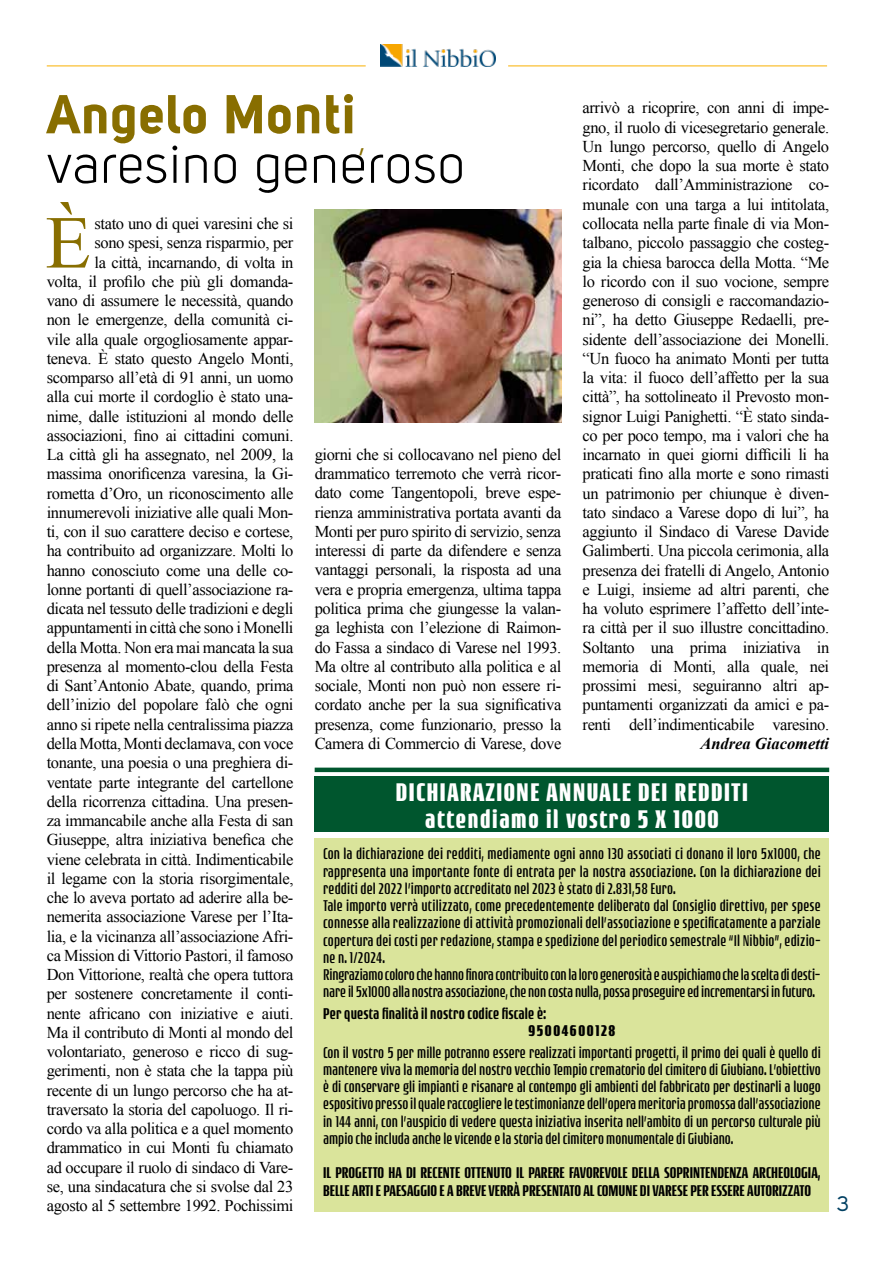
<style>
.page{position:relative;width:893px;height:1263px;background:#fff}
.page>*{position:absolute;margin:0;border:0;box-sizing:border-box;transform-origin:0 0}
.t1{font:74.7px "Times New Roman";color:#886e00}
.t2{font:54px "Uni Sans Book";letter-spacing:.02em;color:#000}
.t3{font:54px "Uni Sans Bold";letter-spacing:.02em;color:#886e00}
.t4{font:700 27px/27px "Rogue Sans Cond";letter-spacing:.06em;color:#fff;text-align:center}
.t5{font:21px "Uni Sans Regular";color:#004062}
.t6{font:16.5px/19.2px "Times New Roman";letter-spacing:-.025em;color:#000;text-align:justify}
.t7{font:300 16.5px/17.2px "Rogue Sans Cond";letter-spacing:.01em;color:#000}
.t8{font:500 16.5px/17.2px "Rogue Sans Cond";color:#000}
.t9{font:italic 700 16.5px "Times New Roman";color:#000}
.t10{font:700 16.5px "Rogue Sans Cond";letter-spacing:.1em;color:#000}
</style>
<div class="page">
<img style="left:380px;top:44px;width:116px;height:22px">
<hr style="left:47px;top:66px;width:319px;height:1px;background:#f9b000">
<hr style="left:508px;top:66px;width:319px;height:1px;background:#f9b000">
<div style="left:315px;top:838px;width:514px;height:373px;background:#dae49b"></div>
<hr style="left:315px;top:768px;width:514px;height:4px;background:#00562e">
<div style="left:315px;top:776px;width:514px;height:55px;background:#00562e"></div>
<img style="left:315px;top:210px;width:246px;height:212px">
<h2 class="t3" style="left:47px;top:81px;width:321px">Angelo Monti<sub>,</sub></h2>
<p class="t6" style="left:583px;top:98px;width:248px">arrivò a ricoprire, con anni di impe&shy;gno, il ruolo di vicesegretario generale.<br>Un lungo percorso, quello di Angelo Monti, che dopo la sua morte è stato ricordato dall’Amministrazione co&shy;munale con una targa a lui intitolata, collocata nella parte finale di via Mon&shy;talbano, piccolo passaggio che costeg&shy;gia la chiesa barocca della Motta. “Me lo ricordo con il suo vocione, sempre generoso di consigli e raccomandazio&shy;ni”, ha detto Giuseppe Redaelli, pre&shy;sidente dell’associazione dei Monelli. “Un fuoco ha animato Monti per tutta la vita: il fuoco dell’affetto per la sua città”, ha sottolineato il Prevosto mon&shy;signor Luigi Panighetti. “È stato sinda&shy;co per poco tempo, ma i valori che ha incarnato in quei giorni difficili li ha praticati fino alla morte e sono rimasti un patrimonio per chiunque è diven&shy;tato sindaco a Varese dopo di lui”, ha aggiunto il Sindaco di Varese Davide Galimberti. Una piccola cerimonia, alla presenza dei fratelli di Angelo, Antonio e Luigi, insieme ad altri parenti, che ha voluto esprimere l’affetto dell’inte&shy;ra città per il suo illustre concittadino.<br>Soltanto una prima iniziativa in memoria di Monti, alla quale, nei prossimi mesi, seguiranno altri ap&shy;puntamenti organizzati da amici e pa&shy;renti dell’indimenticabile varesino.</p>
<p class="t9" style="left:700px;top:732px;width:130px">Andrea Giacometti</p>
<h2 class="t2" style="left:47px;top:133px;width:420px">varesino generoso</h2>
<h1 class="t1" style="left:45px;top:192px;width:47px">È</h1>
<p class="t6" style="left:47px;top:214px;width:248px;text-align:right">stato uno di quei varesini che si<br>sono spesi, senza risparmio, per<br>la città, incarnando, di volta in<br>volta, il profilo che più gli domanda&shy;vano di assumere le necessità, quando non le emergenze, della comunità ci&shy;vile alla quale orgogliosamente appar&shy;teneva. È stato questo Angelo Monti, scomparso all’età di 91 anni, un uomo alla cui morte il cordoglio è stato una&shy;nime, dalle istituzioni al mondo delle associazioni, fino ai cittadini comuni.<br>La città gli ha assegnato, nel 2009, la massima onorificenza varesina, la Gi&shy;rometta d’Oro, un riconoscimento alle innumerevoli iniziative alle quali Mon&shy;ti, con il suo carattere deciso e cortese, ha contribuito ad organizzare. Molti lo hanno conosciuto come una delle co&shy;lonne portanti di quell’associazione ra&shy;dicata nel tessuto delle tradizioni e degli appuntamenti in città che sono i Monelli della Motta. Non era mai mancata la sua presenza al momento-clou della Festa di Sant’Antonio Abate, quando, prima dell’inizio del popolare falò che ogni anno si ripete nella centralissima piazza della Motta, Monti declamava, con voce tonante, una poesia o una preghiera di&shy;ventate parte integrante del cartellone della ricorrenza cittadina. Una presen&shy;za immancabile anche alla Festa di san Giuseppe, altra iniziativa benefica che viene celebrata in città. Indimenticabile il legame con la storia risorgimentale, che lo aveva portato ad aderire alla be&shy;nemerita associazione Varese per l’Ita&shy;lia, e la vicinanza all’associazione Afri&shy;ca Mission di Vittorio Pastori, il famoso Don Vittorione, realtà che opera tuttora per sostenere concretamente il conti&shy;nente africano con iniziative e aiuti.<br>Ma il contributo di Monti al mondo del volontariato, generoso e ricco di sug&shy;gerimenti, non è stata che la tappa più recente di un lungo percorso che ha at&shy;traversato la storia del capoluogo. Il ri&shy;cordo va alla politica e a quel momento drammatico in cui Monti fu chiamato ad occupare il ruolo di sindaco di Vare&shy;se, una sindacatura che si svolse dal 23 agosto al 5 settembre 1992. Pochissimi</p>
<p class="t6" style="left:315px;top:445px;width:248px">giorni che si collocavano nel pieno del drammatico terremoto che verrà ricor&shy;dato come Tangentopoli, breve espe&shy;rienza amministrativa portata avanti da Monti per puro spirito di servizio, senza interessi di parte da difendere e senza vantaggi personali, la risposta ad una vera e propria emergenza, ultima tappa politica prima che giungesse la valan&shy;ga leghista con l’elezione di Raimon&shy;do Fassa a sindaco di Varese nel 1993.<br>Ma oltre al contributo alla politica e al sociale, Monti non può non essere ri&shy;cordato anche per la sua significativa presenza, come funzionario, presso la Camera di Commercio di Varese, dove</p>
<h3 class="t4" style="left:396px;top:778px;width:353px">DICHIARAZIONE ANNUALE DEI REDDITI attendiamo il vostro 5 X 1000</h3>
<p class="t7" style="left:323px;top:845px;width:499px">Con la dichiarazione dei redditi, mediamente ogni anno 130 associati ci donano il loro 5x1000, che rappresenta una importante fonte di entrata per la nostra associazione. Con la dichiarazione dei redditi del 2022 l’importo accreditato nel 2023 è stato di 2.831,58 Euro.<br>Tale importo verrà utilizzato, come precedentemente deliberato dal Consiglio direttivo, per spese connesse alla realizzazione di attività promozionali dell’associazione e specificatamente a parziale copertura dei costi per redazione, stampa e spedizione del periodico semestrale “Il Nibbio”, edizio&shy;ne n. 1/2024.<br>Ringraziamo coloro che hanno finora contribuito con la loro generosità e auspichiamo che la scelta di desti&shy;nare il 5x1000 alla nostra associazione, che non costa nulla, possa proseguire ed incrementarsi in futuro.</p>
<p class="t8" style="left:323px;top:1004px;width:225px">Per questa finalità il nostro codice fiscale è:</p>
<p class="t10" style="left:528px;top:1021px;width:88px">95004600128</p>
<p class="t7" style="left:323px;top:1043px;width:499px;text-align:justify">Con il vostro 5 per mille potranno essere realizzati importanti progetti, il primo dei quali è quello di mantenere viva la memoria del nostro vecchio Tempio crematorio del cimitero di Giubiano. L’obiettivo è di conservare gli impianti e risanare al contempo gli ambienti del fabbricato per destinarli a luogo espositivo presso il quale raccogliere le testimonianze dell’opera meritoria promossa dall’associazione in 144 anni, con l’auspicio di vedere questa iniziativa inserita nell’ambito di un percorso culturale più ampio che includa anche le vicende e la storia del cimitero monumentale di Giubiano.</p>
<p class="t8" style="left:323px;top:1164px;width:499px">IL PROGETTO HA DI RECENTE OTTENUTO IL PARERE FAVOREVOLE DELLA SOPRINTENDENZA ARCHEOLOGIA,<br>BELLE ARTI E PAESAGGIO E A BREVE VERRÀ PRESENTATO AL COMUNE DI VARESE PER ESSERE AUTORIZZATO</p>
<p class="t5" style="left:837px;top:1191px;width:14px">3</p>
</div>
